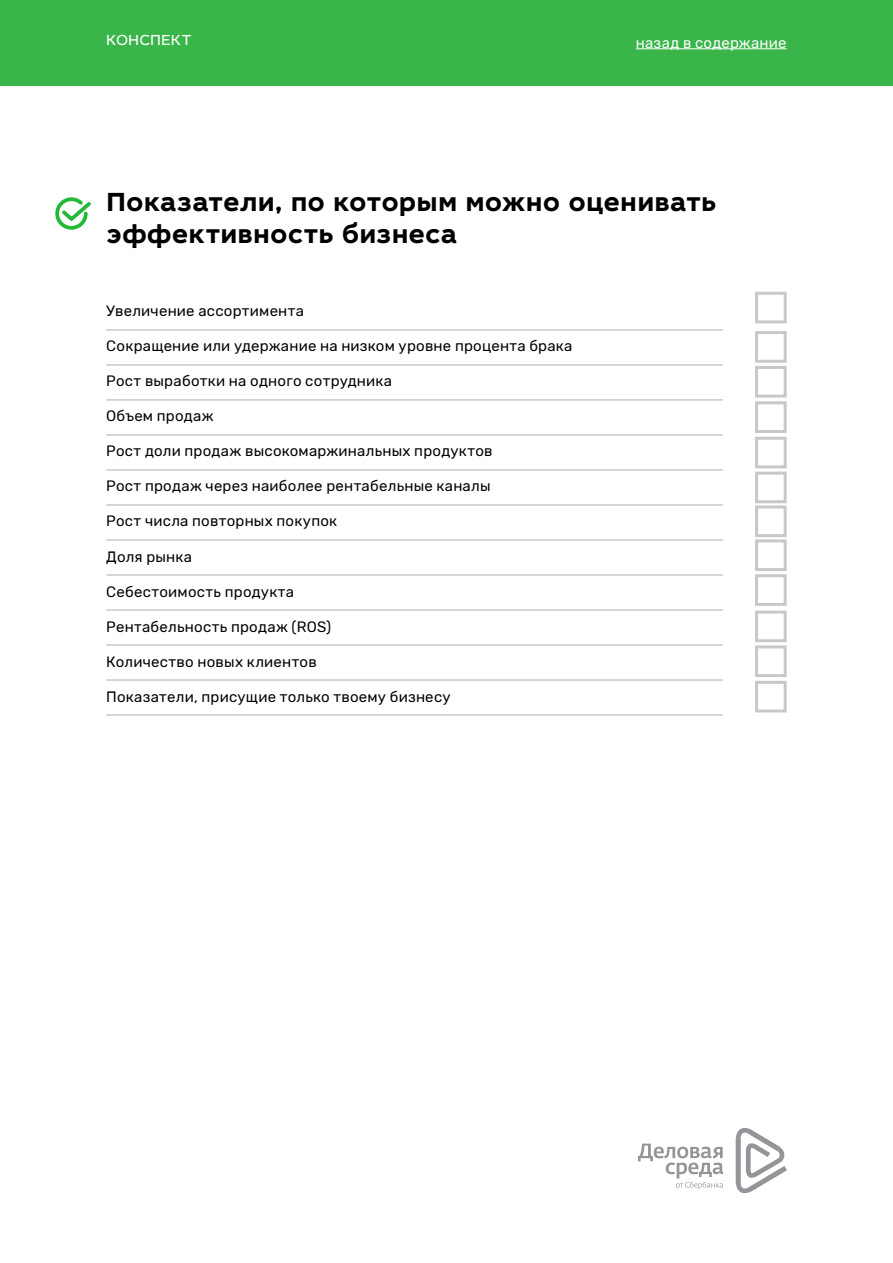
<style>
.page{position:relative;width:893px;height:1263px;background:#fff}
.page>*{position:absolute;margin:0;border:0;box-sizing:border-box;transform-origin:0 0}
.t1{font:700 27px/32.4px "Leto Sans";color:#000}
.t2{font:15px "Rubik";letter-spacing:.015em;color:#000}
.t3{font:15px "Rubik";letter-spacing:.015em;color:#fff}
.t4{font:15px "Leto Sans";color:#fff}
</style>
<div class="page">
<div style="left:0;top:0;width:893px;height:85px;background:#39b54a"></div>
<svg style="left:638px;top:1143px;width:85px;height:46px"></svg>
<svg style="left:736px;top:1128px;width:51px;height:65px"></svg>
<hr style="left:636px;top:48px;width:151px;height:1px;background:#fff">
<hr style="left:106px;top:329px;width:617px;height:2px;background:#c7c8ca">
<hr style="left:106px;top:364px;width:617px;height:2px;background:#c7c8ca">
<hr style="left:106px;top:399px;width:617px;height:2px;background:#c7c8ca">
<hr style="left:106px;top:434px;width:617px;height:2px;background:#c7c8ca">
<hr style="left:106px;top:469px;width:617px;height:2px;background:#c7c8ca">
<hr style="left:106px;top:504px;width:617px;height:2px;background:#c7c8ca">
<hr style="left:106px;top:539px;width:617px;height:2px;background:#c7c8ca">
<hr style="left:106px;top:574px;width:617px;height:2px;background:#c7c8ca">
<hr style="left:106px;top:609px;width:617px;height:2px;background:#c7c8ca">
<hr style="left:106px;top:644px;width:617px;height:2px;background:#c7c8ca">
<hr style="left:106px;top:679px;width:617px;height:2px;background:#c7c8ca">
<hr style="left:106px;top:714px;width:617px;height:2px;background:#c7c8ca">
<svg style="left:55px;top:197px;width:36px;height:33px"></svg>
<div style="left:755px;top:366px;width:32px;height:32px;border:3px solid #c7c8ca"></div>
<div style="left:755px;top:331px;width:32px;height:32px;border:3px solid #c7c8ca"></div>
<div style="left:755px;top:292px;width:32px;height:31px;border:3px solid #c7c8ca"></div>
<div style="left:755px;top:401px;width:32px;height:32px;border:3px solid #c7c8ca"></div>
<div style="left:755px;top:472px;width:32px;height:31px;border:3px solid #c7c8ca"></div>
<div style="left:755px;top:437px;width:32px;height:31px;border:3px solid #c7c8ca"></div>
<div style="left:755px;top:505px;width:32px;height:32px;border:3px solid #c7c8ca"></div>
<div style="left:755px;top:539px;width:32px;height:32px;border:3px solid #c7c8ca"></div>
<div style="left:755px;top:645px;width:32px;height:32px;border:3px solid #c7c8ca"></div>
<div style="left:755px;top:611px;width:32px;height:31px;border:3px solid #c7c8ca"></div>
<div style="left:755px;top:574px;width:32px;height:32px;border:3px solid #c7c8ca"></div>
<div style="left:755px;top:681px;width:32px;height:31px;border:3px solid #c7c8ca"></div>
<p class="t4" style="left:106px;top:30px;width:87px">КОНСПЕКТ</p>
<p class="t3" style="left:636px;top:34px;width:152px">назад в содержание</p>
<h1 class="t1" style="left:106px;top:186px;width:611px">Показатели, по которым можно оценивать эффективность бизнеса</h1>
<p class="t2" style="left:106px;top:303px;width:199px">Увеличение ассортимента</p>
<p class="t2" style="left:106px;top:338px;width:468px">Сокращение или удержание на низком уровне процента брака</p>
<p class="t2" style="left:106px;top:373px;width:287px">Рост выработки на одного сотрудника</p>
<p class="t2" style="left:106px;top:408px;width:109px">Объем продаж</p>
<p class="t2" style="left:106px;top:443px;width:388px">Рост доли продаж высокомаржинальных продуктов</p>
<p class="t2" style="left:106px;top:478px;width:386px">Рост продаж через наиболее рентабельные каналы</p>
<p class="t2" style="left:106px;top:513px;width:232px">Рост числа повторных покупок</p>
<p class="t2" style="left:106px;top:548px;width:87px">Доля рынка</p>
<p class="t2" style="left:106px;top:583px;width:189px">Себестоимость продукта</p>
<p class="t2" style="left:106px;top:618px;width:226px">Рентабельность продаж (ROS)</p>
<p class="t2" style="left:106px;top:653px;width:212px">Количество новых клиентов</p>
<p class="t2" style="left:106px;top:688px;width:346px">Показатели, присущие только твоему бизнесу</p>
</div>
